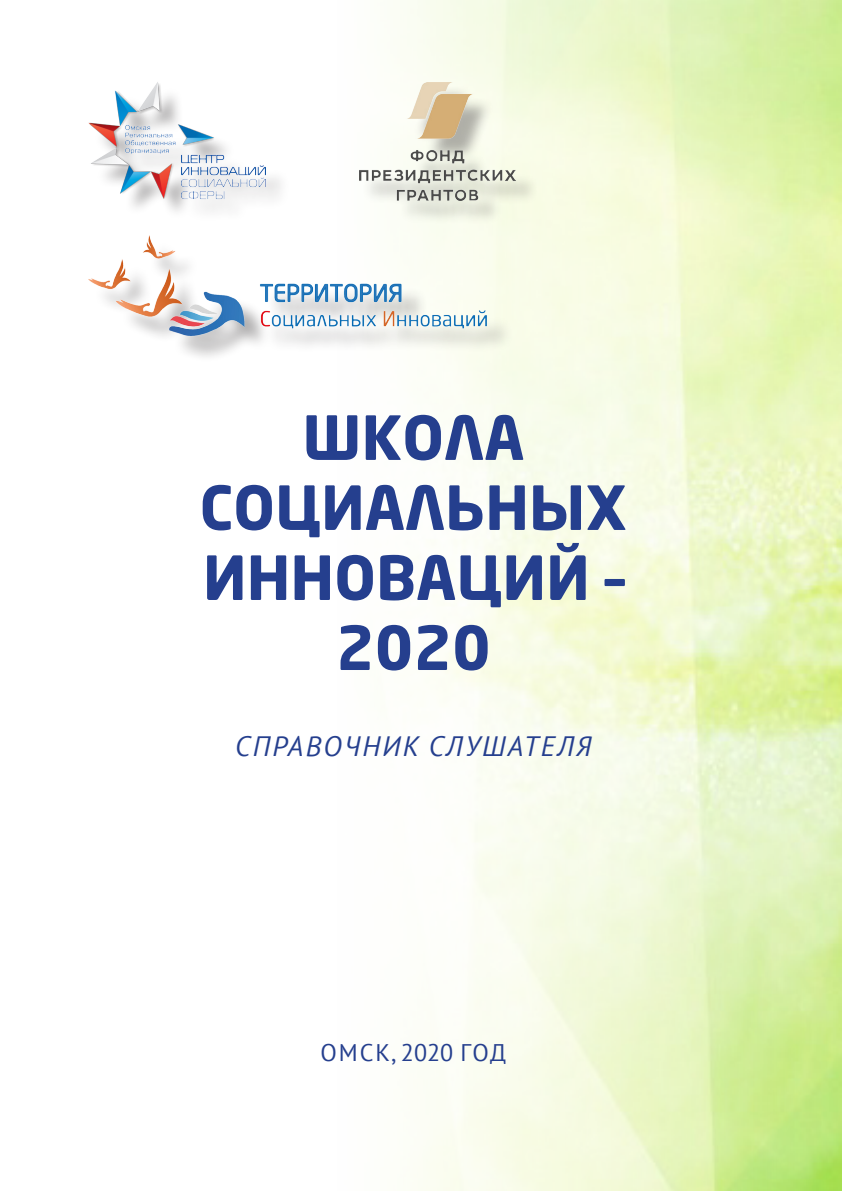
<style>
.page{position:relative;width:842px;height:1191px;background:#fff}
.page>*{position:absolute;margin:0;border:0;box-sizing:border-box;transform-origin:0 0}
.название{font:700 60px/70px "Neo Sans Pro";color:#253f8e;text-align:center}
.Выходные_данные{font:italic 28px "PT Sans";letter-spacing:.08em;color:#253f8e}
.Выходные_данные-2{font:24px "PT Sans";letter-spacing:.05em;color:#253f8e}
</style>
<div class="page">
<img style="left:88px;top:0;width:754px;height:1191px">
<div style="left:93px;top:87px;width:197px;height:136px;background:#231f20;opacity:.35"></div>
<img style="left:88px;top:81px;width:178px;height:120px">
<div style="left:362px;top:85px;width:177px;height:140px;background:#231f20;opacity:.35"></div>
<img style="left:359px;top:82px;width:157px;height:119px">
<div style="left:94px;top:241px;width:419px;height:121px;background:#231f20;opacity:.35"></div>
<img style="left:89px;top:235px;width:398px;height:104px">
<p class="название" style="left:199px;top:401px;width:429px">ШКОЛА<br>СОЦИАЛЬНЫХ<br>ИННОВАЦИЙ –<br>2020</p>
<p class="Выходные_данные" style="left:235px;top:728px;width:358px">СПРАВОЧНИК СЛУШАТЕЛЯ</p>
<p class="Выходные_данные-2" style="left:320px;top:1036px;width:187px">ОМСК, 2020 ГОД</p>
</div>
